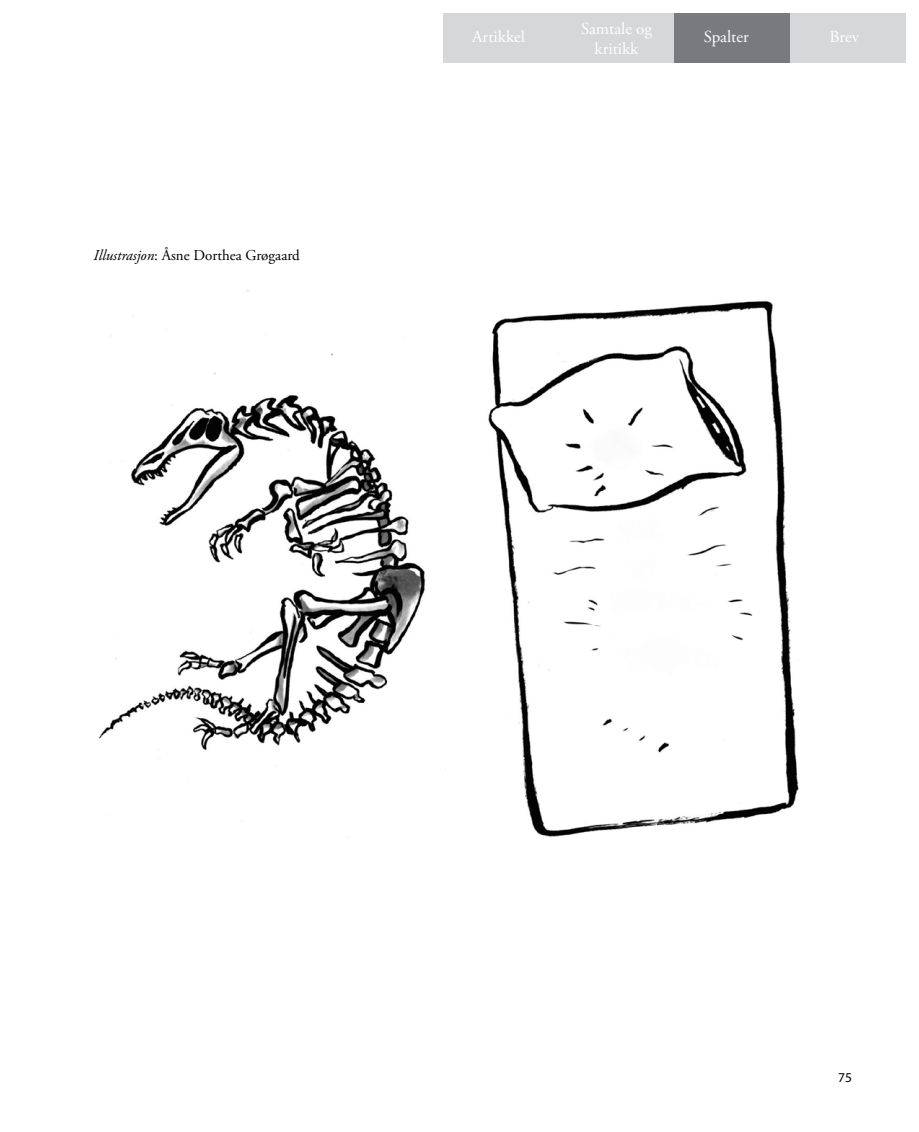
<style>
.page{position:relative;width:919px;height:1132px;background:#fff}
.page>*{position:absolute;margin:0;border:0;box-sizing:border-box;transform-origin:0 0}
.t1{font:16.8px/20.2px "Adobe Garamond Pro";color:#fff;text-align:center}
.t2{font:15px "Adobe Garamond Pro";color:#000}
.t3{font:13.5px "Myriad Pro";color:#000}
.s1{font-style:italic}
</style>
<div class="page">
<div style="left:442px;top:13px;width:116px;height:50px;background:#d5d7d8"></div>
<div style="left:558px;top:13px;width:116px;height:50px;background:#d5d7d8"></div>
<div style="left:674px;top:13px;width:116px;height:50px;background:#797a7d"></div>
<div style="left:790px;top:13px;width:116px;height:50px;background:#d5d7d8"></div>
<img style="left:99px;top:290px;width:700px;height:547px">
<p class="t2" style="left:94px;top:246px;width:208px"><span class="s1">Illustrasjon</span>: Åsne Dorthea Grøgaard</p>
<p class="t1" style="left:472px;top:27px;width:54px">Artikkel</p>
<p class="t1" style="left:581px;top:19px;width:72px">Samtale og kritikk</p>
<p class="t1" style="left:703px;top:27px;width:46px">Spalter</p>
<p class="t1" style="left:829px;top:27px;width:31px">Brev</p>
<p class="t3" style="left:838px;top:1068px;width:15px">75</p>
</div>
